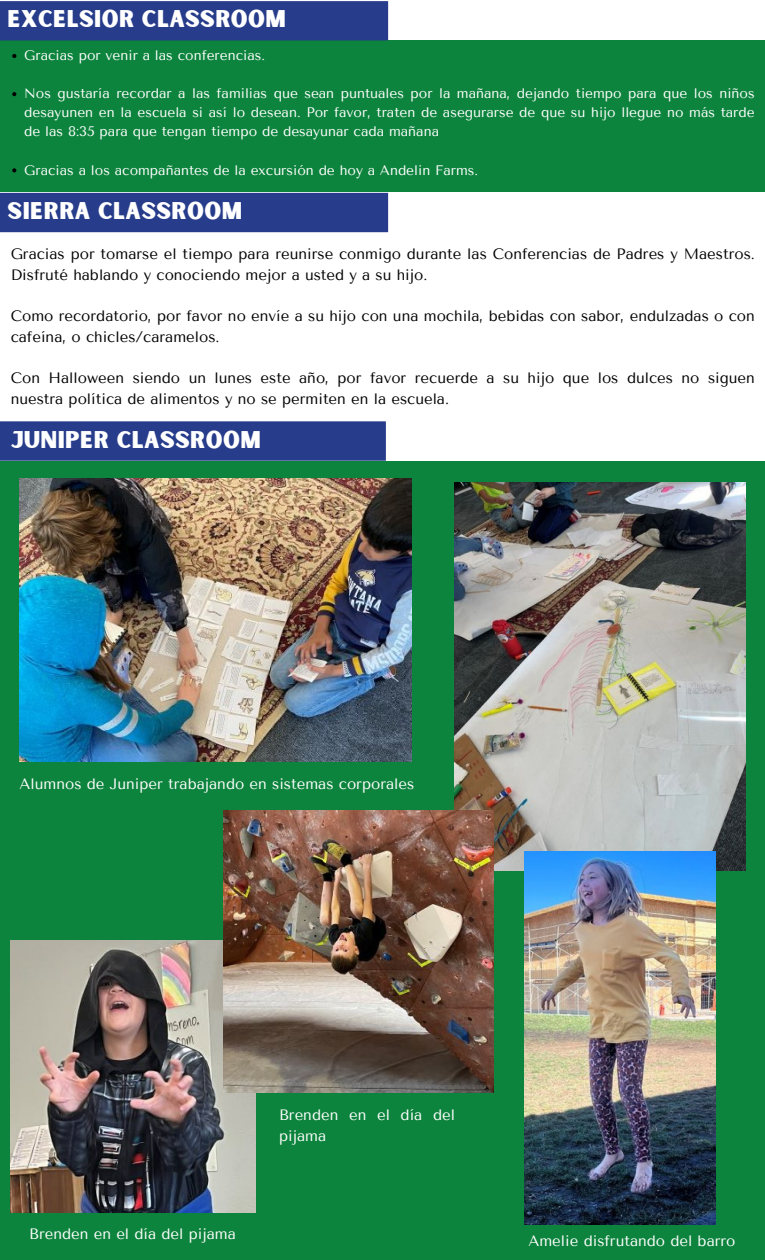
<style>
.page{position:relative;width:765px;height:1260px;background:#fff}
.page>*{position:absolute;margin:0;border:0;box-sizing:border-box;transform-origin:0 0}
.t1{font:23.12px "Sunborn Sans One";letter-spacing:.015em;color:#fff}
.t2{font:15px/20.6px "Tenor Sans";color:#000}
.t3{font:15px/20.6px "Tenor Sans";color:#fff}
.t4{font:13.75px/19.1px "Tenor Sans";color:#fff;text-align:justify}
</style>
<div class="page">
<div style="left:0;top:40px;width:765px;height:152px;background:#0d843d"></div>
<div style="left:0;top:1px;width:388px;height:39px;background:#273d8b"></div>
<div style="left:0;top:193px;width:388px;height:39px;background:#273d8b"></div>
<div style="left:0;top:461px;width:765px;height:799px;background:#0d843d"></div>
<div style="left:0;top:421px;width:386px;height:40px;background:#273d8b"></div>
<img style="left:19px;top:479px;width:392px;height:283px">
<img style="left:455px;top:483px;width:291px;height:388px">
<img style="left:525px;top:852px;width:190px;height:373px">
<img style="left:11px;top:941px;width:244px;height:271px">
<img style="left:224px;top:810px;width:269px;height:282px">
<svg style="left:12px;top:54px;width:4px;height:4px"></svg>
<svg style="left:12px;top:92px;width:4px;height:4px"></svg>
<svg style="left:12px;top:168px;width:4px;height:4px"></svg>
<h1 class="t1" style="left:8px;top:4px;width:280px">EXCELSIOR CLASSROOM</h1>
<p class="t4" style="left:24px;top:46px;width:242px">Gracias por venir a las conferencias.</p>
<p class="t4" style="left:24px;top:84px;width:732px">Nos gustaría recordar a las familias que sean puntuales por la mañana, dejando tiempo para que los niños desayunen en la escuela si así lo desean. Por favor, traten de asegurarse de que su hijo llegue no más tarde de las 8:35 para que tengan tiempo de desayunar cada mañana</p>
<p class="t4" style="left:24px;top:160px;width:455px">Gracias a los acompañantes de la excursión de hoy a Andelin Farms.</p>
<h1 class="t1" style="left:8px;top:196px;width:236px">SIERRA CLASSROOM</h1>
<p class="t2" style="left:11px;top:244px;width:746px">Gracias por tomarse el tiempo para reunirse conmigo durante las Conferencias de Padres y Maestros.<br>Disfruté hablando y conociendo mejor a usted y a su hijo.</p>
<p class="t2" style="left:11px;top:306px;width:746px">Como recordatorio, por favor no envíe a su hijo con una mochila, bebidas con sabor, endulzadas o con cafeína, o chicles/caramelos.</p>
<p class="t2" style="left:11px;top:368px;width:746px">Con Halloween siendo un lunes este año, por favor recuerde a su hijo que los dulces no siguen nuestra política de alimentos y no se permiten en la escuela.</p>
<h1 class="t1" style="left:11px;top:425px;width:252px">JUNIPER CLASSROOM</h1>
<p class="t3" style="left:19px;top:774px;width:396px">Alumnos de Juniper trabajando en sistemas corporales</p>
<p class="t3" style="left:29px;top:1224px;width:208px">Brenden en el día del pijama</p>
<p class="t3" style="left:279px;top:1105px;width:177px">Brenden en el día del pijama</p>
<p class="t3" style="left:528px;top:1230px;width:209px">Amelie disfrutando del barro</p>
</div>
